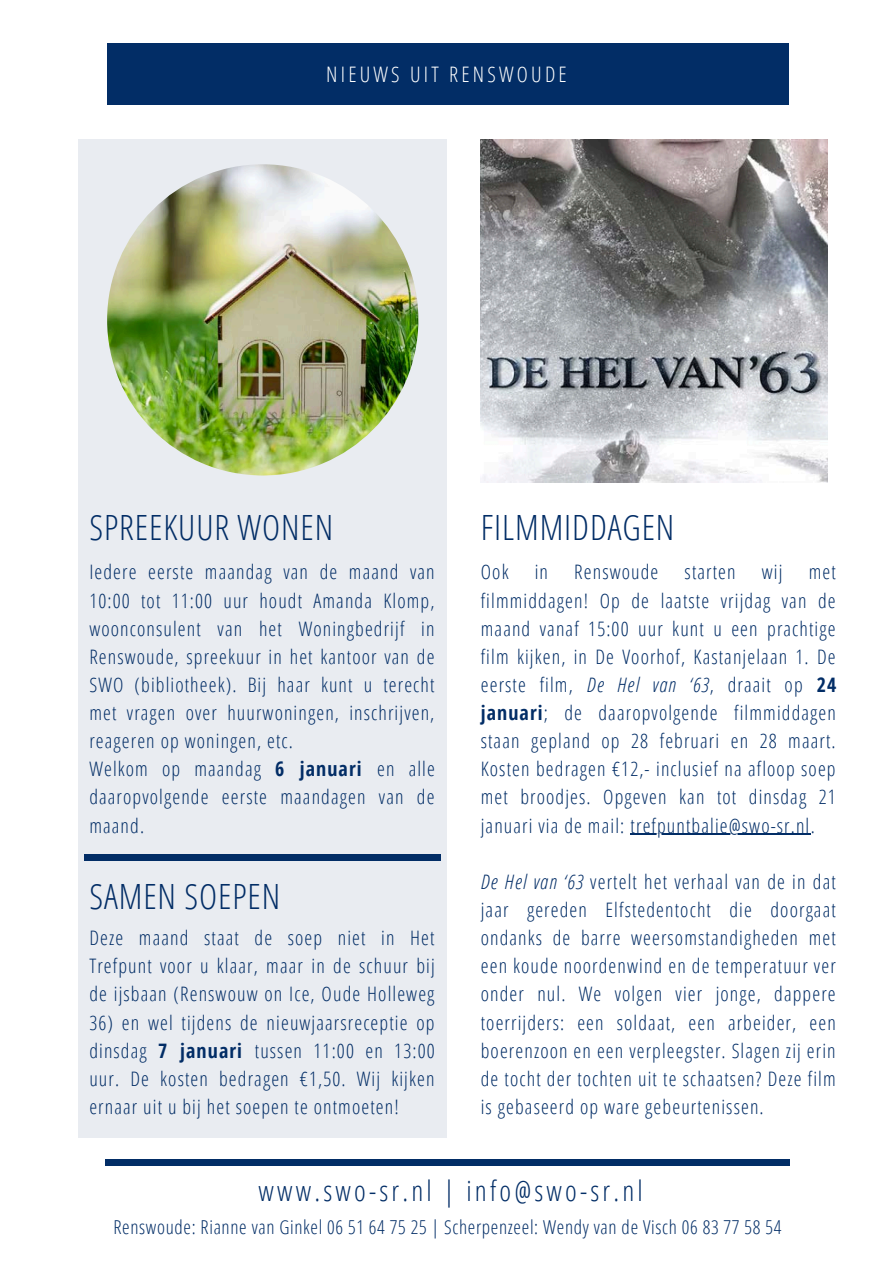
<style>
.page{position:relative;width:894px;height:1264px;background:#fff}
.page>*{position:absolute;margin:0;border:0;box-sizing:border-box;transform-origin:0 0}
.t1{font:300 34.8px "Open Sans Condensed";letter-spacing:.025em;color:#022d66}
.t2{font:300 28.2px "Open Sans Condensed";letter-spacing:.115em;color:#022d66}
.t3{font:300 21.3px "Open Sans Condensed";letter-spacing:.15em;color:#fff}
.t4{font:300 19.95px/28.2px "Open Sans Condensed";letter-spacing:.055em;color:#022d66;text-align:justify}
.t5{font:300 19.2px "Open Sans Condensed";letter-spacing:.035em;color:#022d66}
.s1{font-weight:700}
.s2{font-style:italic}
</style>
<div class="page">
<div style="left:105px;top:1159px;width:685px;height:6px;background:#022d66"></div>
<div style="left:107px;top:43px;width:680px;height:62px;background:#022d66"></div>
<div style="left:78px;top:140px;width:368px;height:997px;background:#e9ecf1"></div>
<img style="left:480px;top:140px;width:347px;height:343px">
<hr style="left:630px;top:833px;width:180px;height:1px;background:#022d66">
<div style="left:84px;top:854px;width:357px;height:6px;background:#022d66"></div>
<img style="left:107px;top:164px;width:311px;height:311px;border-radius:50%">
<h3 class="t3" style="left:326px;top:59px;width:242px">NIEUWS UIT RENSWOUDE</h3>
<p class="t1" style="left:89px;top:503px;width:245px">SPREEKUUR WONEN</p>
<h1 class="t4" style="left:89px;top:557px;width:347px;text-align:left">Iedere eerste maandag van de maand van 10:00 tot 11:00 uur houdt Amanda Klomp, woonconsulent van het Woningbedrijf in Renswoude, spreekuur in het kantoor van de SWO (bibliotheek). Bij haar kunt u terecht met vragen over huurwoningen, inschrijven, reageren op woningen, etc.<br>Welkom op maandag <span class="s1">6 januari</span> en alle daaropvolgende eerste maandagen van de maand.</h1>
<p class="t1" style="left:89px;top:872px;width:192px">SAMEN SOEPEN</p>
<p class="t4" style="left:89px;top:923px;width:347px">Deze maand staat de soep niet in Het Trefpunt voor u klaar, maar in de schuur bij de ijsbaan (Renswouw on Ice, Oude Holleweg</p>
<p class="t4" style="left:89px;top:1007px;width:347px">36) en wel tijdens de nieuwjaarsreceptie op dinsdag <span class="s1">7 januari</span> tussen 11:00 en 13:00 uur. De kosten bedragen €1,50. Wij kijken ernaar uit u bij het soepen te ontmoeten!</p>
<h3 class="t1" style="left:480px;top:503px;width:195px">FILMMIDDAGEN</h3>
<p class="t4" style="left:480px;top:557px;width:29px">Ook</p>
<p class="t4" style="left:534px;top:557px;width:15px">in</p>
<p class="t4" style="left:574px;top:557px;width:86px">Renswoude</p>
<p class="t4" style="left:684px;top:557px;width:53px">starten</p>
<p class="t4" style="left:761px;top:557px;width:22px">wij</p>
<p class="t4" style="left:480px;top:557px;width:357px;text-indent:328px">met filmmiddagen! Op de laatste vrijdag van de maand vanaf 15:00 uur kunt u een prachtige film kijken, in De Voorhof, Kastanjelaan 1. De eerste film, <span class="s2">De Hel van ‘63</span>, draait op <span class="s1">24 januari</span>; de daaropvolgende filmmiddagen staan gepland op 28 februari en 28 maart.<br>Kosten bedragen €12,- inclusief na afloop soep met broodjes. Opgeven kan tot dinsdag 21 januari via de mail: trefpuntbalie@swo-sr.nl.</p>
<h2 class="t4" style="left:480px;top:867px;width:356px"><span class="s2">De Hel van ‘63</span> vertelt het verhaal van de in dat jaar gereden Elfstedentocht die doorgaat ondanks de barre weersomstandigheden met een koude noordenwind en de temperatuur ver onder nul. We volgen vier jonge, dappere toerrijders: een soldaat, een arbeider, een boerenzoon en een verpleegster. Slagen zij erin de tocht der tochten uit te schaatsen? Deze film is gebaseerd op ware gebeurtenissen.</h2>
<p class="t2" style="left:258px;top:1171px;width:385px">www.swo-sr.nl | info@swo-sr.nl</p>
<h1 class="t5" style="left:113px;top:1213px;width:669px">Renswoude: Rianne van Ginkel 06 51 64 75 25 | Scherpenzeel: Wendy van de Visch 06 83 77 58 54</h1>
</div>
